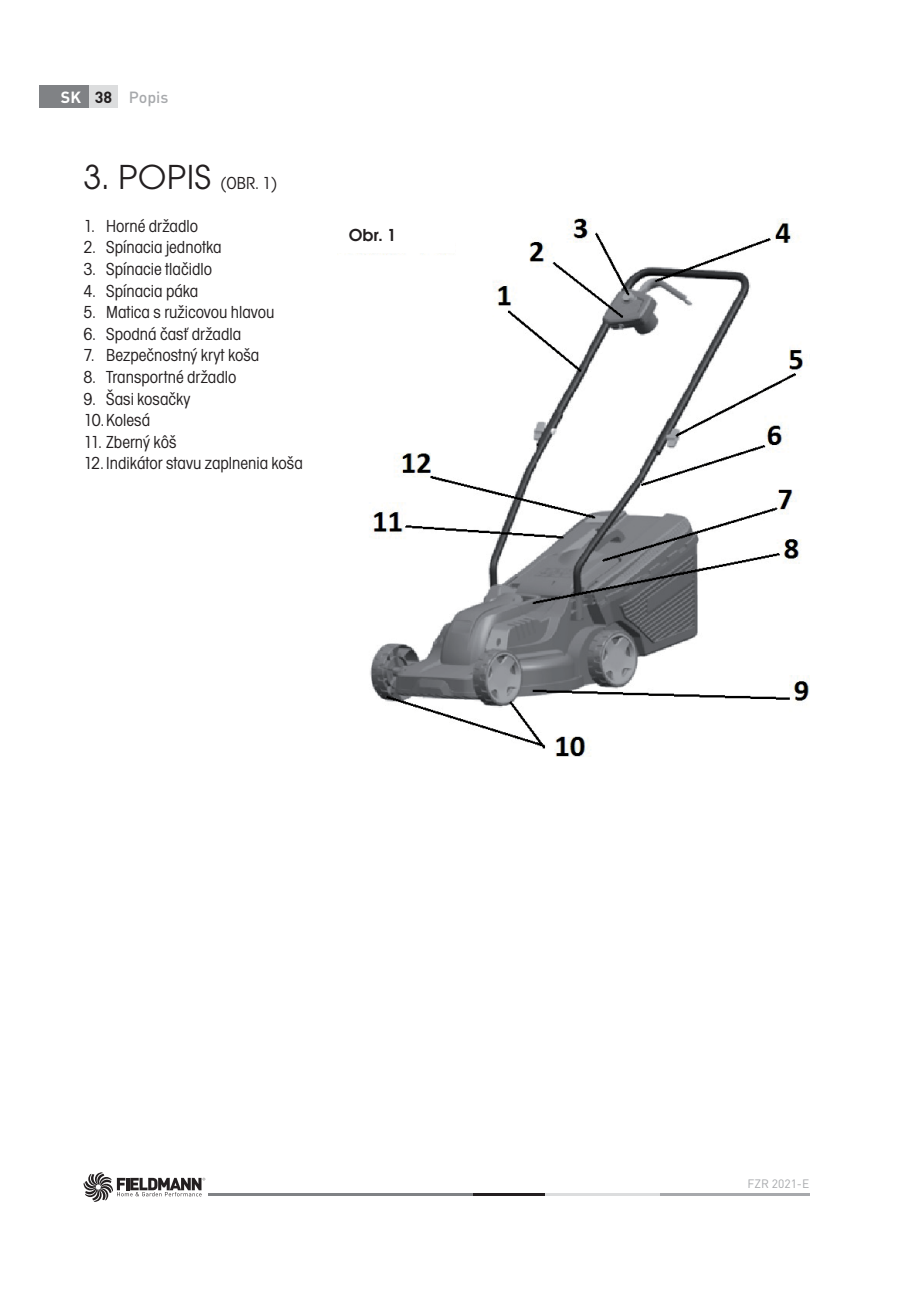
<style>
.page{position:relative;width:918px;height:1298px;background:#fff}
.page>*{position:absolute;margin:0;border:0;box-sizing:border-box;transform-origin:0 0}
.t1{font:36px "Avant Gar Got Itc TOT Boo";letter-spacing:.015em;color:#231f20}
.t2{font:18px "Avant Gar Got Itc TOT Boo Con";color:#231f20}
.t3{font:18px "Avant Gar Got Itc TOT Dem";color:#231f20}
.t4{font:500 16px "DIN Pro";color:#a7a9ac}
.t5{font:700 16px "DIN Pro";color:#fff}
.t6{font:12px "DIN Pro";color:#a7a9ac}
.s1{color:#231f20}
.s2{font-family:"Avant Gar Got Itc TOT Boo Con";font-size:18px}
</style>
<div class="page">
<hr style="left:659px;top:1193px;width:150px;height:3px;background:#a7a9ac">
<hr style="left:544px;top:1193px;width:116px;height:3px;background:#dcddde">
<hr style="left:208px;top:1193px;width:265px;height:3px;background:#808285">
<hr style="left:473px;top:1193px;width:71px;height:3px;background:#231f20">
<svg style="left:83px;top:1172px;width:122px;height:30px"></svg>
<div style="left:39px;top:85px;width:50px;height:23px;background:#808285"></div>
<div style="left:89px;top:85px;width:29px;height:23px;background:#dcddde"></div>
<img style="left:337px;top:218px;width:472px;height:539px">
<div style="left:337px;top:218px;width:118px;height:35px;background:#fff"></div>
<p class="t5" style="left:61px;top:88px;width:53px">SK <span class="s1">38</span></p>
<p class="t4" style="left:129px;top:88px;width:41px">Popis</p>
<h1 class="t1" style="left:84px;top:163px;width:195px">3. POPIS <span class="s2">(OBR. 1)</span></h1>
<p class="t2" style="left:84px;top:219px;width:116px">1. Horné držadlo</p>
<p class="t2" style="left:84px;top:240px;width:139px">2. Spínacia jednotka</p>
<p class="t2" style="left:84px;top:262px;width:130px">3. Spínacie tlačidlo</p>
<p class="t2" style="left:84px;top:284px;width:116px">4. Spínacia páka</p>
<p class="t2" style="left:84px;top:305px;width:192px">5. Matica s ružicovou hlavou</p>
<p class="t2" style="left:84px;top:327px;width:159px">6. Spodná časť držadla</p>
<p class="t2" style="left:84px;top:348px;width:177px">7. Bezpečnostný kryt koša</p>
<p class="t2" style="left:84px;top:370px;width:154px">8. Transportné držadlo</p>
<p class="t2" style="left:84px;top:392px;width:108px">9. Šasi kosačky</p>
<p class="t2" style="left:84px;top:413px;width:68px">10. Kolesá</p>
<p class="t2" style="left:84px;top:435px;width:95px">11. Zberný kôš</p>
<p class="t2" style="left:84px;top:456px;width:221px">12. Indikátor stavu zaplnenia koša</p>
<p class="t3" style="left:349px;top:225px;width:49px">Obr. 1</p>
<p class="t6" style="left:747px;top:1177px;width:63px">FZR 2021-E</p>
</div>
